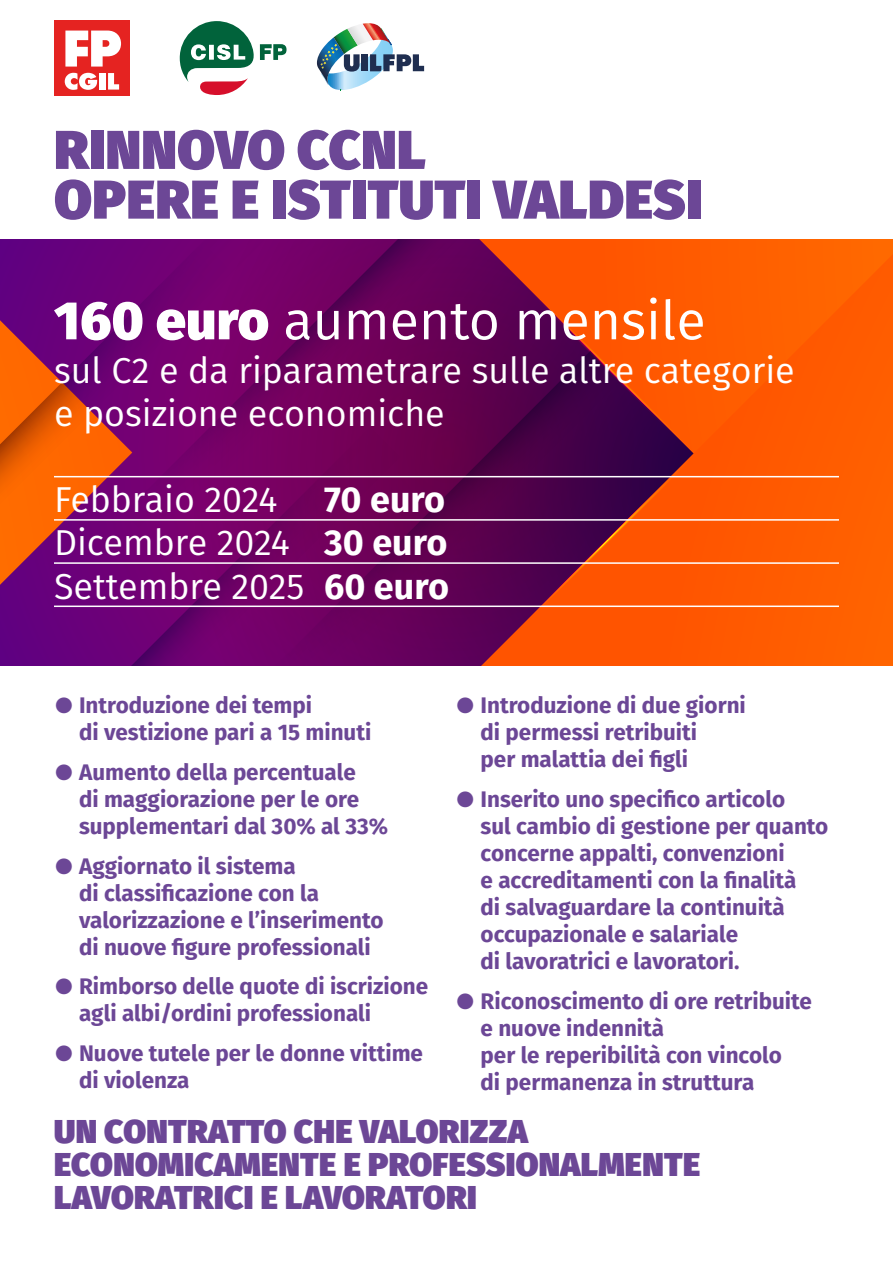
<style>
.page{position:relative;width:893px;height:1263px;background:#fff}
.page>*{position:absolute;margin:0;border:0;box-sizing:border-box;transform-origin:0 0}
.t1{font:900 54.45px/49.7px "Fira Sans";letter-spacing:.01em;color:#6c4796}
.t2{font:54px "Fira Sans";color:#fff}
.t3{font:36px/43.2px "Fira Sans";color:#fff}
.t4{font:900 33px/33px "Fira Sans";letter-spacing:.01em;color:#6c4796}
.t5{font:700 22.5px/27px "Fira Sans";color:#6c4796}
.s1{font-weight:800}
.s2{font-weight:700}
</style>
<div class="page">
<svg style="left:0;top:240px;width:192px;height:127px;background:#710571"></svg>
<svg style="left:0;top:367px;width:192px;height:298px;background:#961d53"></svg>
<svg style="left:192px;top:240px;width:277px;height:425px;background:#6f005e"></svg>
<svg style="left:468px;top:240px;width:425px;height:417px;background:#ea4f0a"></svg>
<svg style="left:469px;top:249px;width:424px;height:416px;background:#e34c0d"></svg>
<svg style="left:514px;top:279px;width:190px;height:353px;background:#a42c23"></svg>
<hr style="left:54px;top:476px;width:785px;height:1px;background:#fff">
<hr style="left:54px;top:519px;width:785px;height:2px;background:#fff">
<hr style="left:54px;top:562px;width:785px;height:2px;background:#fff">
<hr style="left:54px;top:605px;width:785px;height:2px;background:#fff">
<div style="left:54px;top:20px;width:76px;height:76px;background:#e52321"></div>
<svg style="left:65px;top:73px;width:32px;height:17px"></svg>
<div style="left:99px;top:73px;width:6px;height:17px;background:#fff"></div>
<svg style="left:108px;top:73px;width:11px;height:17px"></svg>
<svg style="left:65px;top:31px;width:56px;height:36px"></svg>
<svg style="left:180px;top:21px;width:107px;height:74px"></svg>
<img style="left:317px;top:53px;width:3px;height:14px">
<img style="left:320px;top:23px;width:104px;height:67px">
<h1 class="t1" style="left:54px;top:119px;width:649px">RINNOVO CCNL<br>OPERE E ISTITUTI VALDESI</h1>
<h2 class="t2" style="left:54px;top:280px;width:653px"><span class="s1">160 euro</span> aumento mensile</h2>
<h3 class="t3" style="left:54px;top:347px;width:742px">sul C2 e da riparametrare sulle altre categorie e posizione economiche</h3>
<h3 class="t3" style="left:54px;top:477px;width:225px">Febbraio 2024</h3>
<h3 class="t3" style="left:54px;top:477px;width:396px;text-align:justify;text-indent:270px"><span class="s2">70 euro </span>Dicembre 2024 <span class="s2">30 euro </span>Settembre 2025 <span class="s2">60 euro</span></h3>
<p class="t5" style="left:481px;top:690px;width:267px;text-indent:-25px">● Introduzione di due giorni di permessi retribuiti<br>per malattia dei figli</p>
<p class="t5" style="left:481px;top:784px;width:349px;text-indent:-25px">● Inserito uno specifico articolo<br>sul cambio di gestione per quanto concerne appalti, convenzioni<br>e accreditamenti con la finalità<br>di salvaguardare la continuità occupazionale e salariale<br>di lavoratrici e lavoratori.</p>
<p class="t5" style="left:481px;top:986px;width:333px;text-indent:-25px">● Riconoscimento di ore retribuite e nuove indennità<br>per le reperibilità con vincolo<br>di permanenza in struttura</p>
<h3 class="t4" style="left:54px;top:1111px;width:648px">UN CONTRATTO CHE VALORIZZA<br>ECONOMICAMENTE E PROFESSIONALMENTE<br>LAVORATRICI E LAVORATORI</h3>
<p class="t5" style="left:79px;top:690px;width:294px;text-indent:-25px">● Introduzione dei tempi<br>di vestizione pari a 15 minuti</p>
<p class="t5" style="left:79px;top:757px;width:311px;text-indent:-25px">● Aumento della percentuale<br>di maggiorazione per le ore supplementari dal 30% al 33%</p>
<p class="t5" style="left:79px;top:851px;width:306px;text-indent:-25px">● Aggiornato il sistema<br>di classificazione con la valorizzazione e l’inserimento di nuove figure professionali</p>
<p class="t5" style="left:79px;top:971px;width:351px;text-indent:-25px">● Rimborso delle quote di iscrizione agli albi/ordini professionali</p>
<p class="t5" style="left:79px;top:1038px;width:345px;text-indent:-25px">● Nuove tutele per le donne vittime di violenza</p>
</div>
